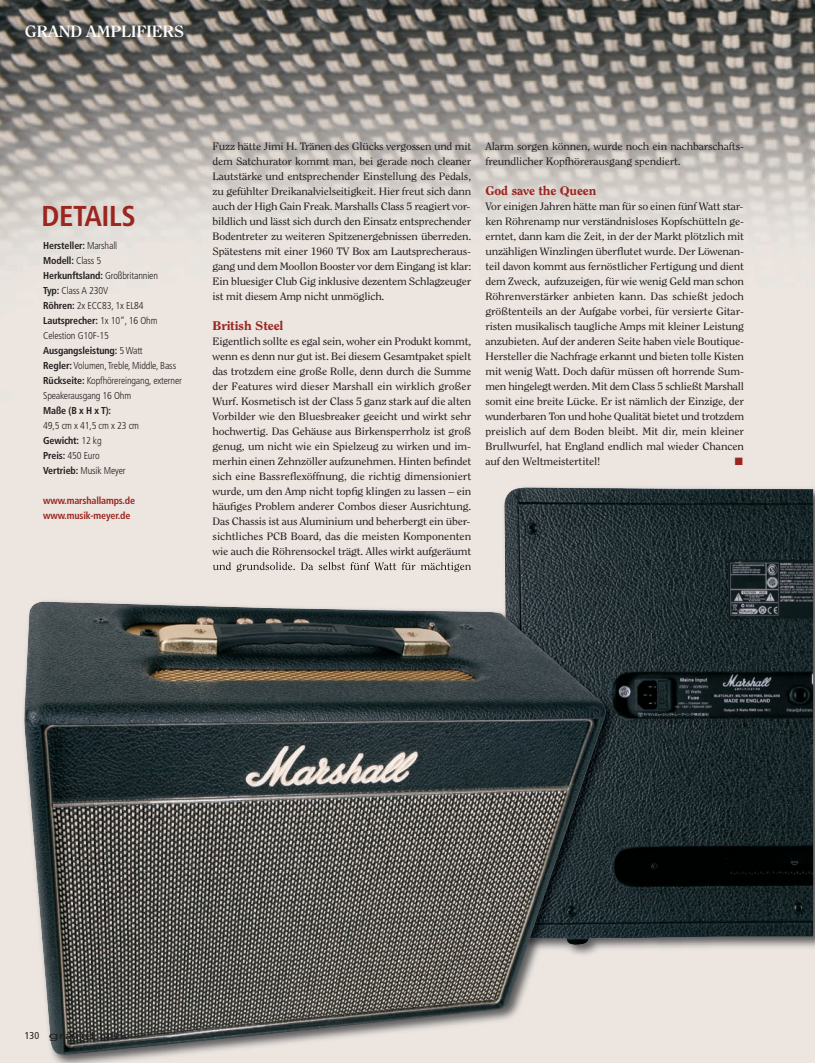
<style>
.page{position:relative;width:815px;height:1063px;background:#fff}
.page>*{position:absolute;margin:0;border:0;box-sizing:border-box;transform-origin:0 0}
.t1{font:700 condensed 28.75px "Frutiger LT Std";letter-spacing:-.015em;color:#9b2620}
.t2{font:700 16.25px "Clearface Std";letter-spacing:-.015em;color:#fff;scale:1.1 1}
.t3{font:800 12.5px "Clearface Std";letter-spacing:-.015em;color:#9b2620;scale:1.1 1}
.t4{font:10.62px/15px "Clearface Std";letter-spacing:-.015em;color:#231f20;text-align:justify;scale:1.1 1}
.t5{font:10.62px "Zapf Dingbats";color:#9b2620}
.t6{font:300 condensed 10px/15px "Frutiger LT Std";letter-spacing:-.015em;color:#231f20}
.t7{font:700 condensed 10px/15px "Frutiger LT Std";letter-spacing:-.015em;color:#9b2620}
.t8{font:700 condensed 10px "Frutiger LT Std";color:#231f20}
.t9{font:10px "Arial";color:#231f20;scale:1.8 1}
.s1{font-weight:700}
.s2{font-family:"Frutiger LT Std";font-stretch:condensed}
.s3{font-size:7.5px}
</style>
<div class="page">
<img style="left:0;top:0;width:815px;height:560px">
<div style="left:178px;top:411px;width:637px;height:652px;background:#ece5e0"></div>
<img style="left:504px;top:487px;width:309px;height:458px">
<div style="left:0;top:560px;width:658px;height:503px;background:#ece5e0"></div>
<img style="left:505px;top:560px;width:153px;height:385px">
<img style="left:213px;top:562px;width:56px;height:10px">
<img style="left:24px;top:602px;width:582px;height:453px">
<h2 class="t2" style="left:25px;top:22px;width:146px">GRAND AMPLIFIERS</h2>
<h1 class="t1" style="left:41px;top:204px;width:96px">DETAILS</h1>
<p class="t6" style="left:43px;top:238px;width:140px"><span class="s1">Hersteller:</span> Marshall<br><span class="s1">Modell:</span> Class 5<br><span class="s1">Herkunftsland:</span> Großbritannien<br><span class="s1">Typ:</span> Class A 230V<br><span class="s1">Röhren:</span> 2x ECC83, 1x EL84<br><span class="s1">Lautsprecher:</span> 1x 10“, 16 Ohm<br>Celestion G10F-15<br><span class="s1">Ausgangsleistung:</span> 5 Watt<br><span class="s1">Regler:</span> Volumen, Treble, Middle, Bass<br><span class="s1">Rückseite:</span> Kopfhörereingang, externer<br>Speakerausgang 16 Ohm</p>
<p class="t8" style="left:43px;top:406px;width:69px">Maße (B x H x T):</p>
<p class="t6" style="left:43px;top:418px;width:97px">49,5 cm x 41,5 cm x 23 cm<br><span class="s1">Gewicht:</span> 12 kg<br><span class="s1">Preis:</span> 450 Euro<br><span class="s1">Vertrieb:</span> Musik Meyer</p>
<p class="t7" style="left:43px;top:493px;width:93px">www.marshallamps.de www.musik-meyer.de</p>
<p class="t4" style="left:213px;top:139px;width:237px">Fuzz hätte Jimi H. Tränen des Glücks vergossen und mit dem Satchurator kommt man, bei gerade noch cleaner Lautstärke und entsprechender Einstellung des Pedals, zu gefühlter Dreikanalvielseitigkeit. Hier freut sich dann auch der High Gain Freak. Marshalls Class 5 reagiert vor&shy;bildlich und lässt sich durch den Einsatz entsprechender Bodentreter zu weiteren Spitzenergebnissen überreden.<br>Spätestens mit einer 1960 TV Box am Lautsprecheraus&shy;gang und dem Moollon Booster vor dem Eingang ist klar:<br>Ein bluesiger Club Gig inklusive dezentem Schlagzeuger ist mit diesem Amp nicht unmöglich.</p>
<p class="t3" style="left:213px;top:318px;width:66px">British Steel</p>
<p class="t4" style="left:213px;top:334px;width:237px">Eigentlich sollte es egal sein, woher ein Produkt kommt, wenn es denn nur gut ist. Bei diesem Gesamtpaket spielt das trotzdem eine große Rolle, denn durch die Summe der Features wird dieser Marshall ein wirklich großer Wurf. Kosmetisch ist der Class 5 ganz stark auf die alten Vorbilder wie den Bluesbreaker geeicht und wirkt sehr hochwertig. Das Gehäuse aus Birkensperrholz ist groß genug, um nicht wie ein Spielzeug zu wirken und im&shy;merhin einen Zehnzöller aufzunehmen. Hinten befindet sich eine Bassreflexöffnung, die richtig dimensioniert wurde, um den Amp nicht topfig klingen zu lassen – ein häufiges Problem anderer Combos dieser Ausrichtung.<br>Das Chassis ist aus Aluminium und beherbergt ein über&shy;sichtliches PCB Board, das die meisten Komponenten wie auch die Röhrensockel trägt. Alles wirkt aufgeräumt</p>
<p class="t4" style="left:485px;top:139px;width:236px">Alarm sorgen können, wurde noch ein nachbarschafts&shy;freundlicher Kopfhörerausgang spendiert.</p>
<p class="t3" style="left:485px;top:183px;width:102px">God save the Queen</p>
<p class="t4" style="left:485px;top:199px;width:237px">Vor einigen Jahren hätte man für so einen fünf Watt star&shy;ken Röhrenamp nur verständnisloses Kopfschütteln ge&shy;erntet, dann kam die Zeit, in der der Markt plötzlich mit unzähligen Winzlingen überflutet wurde. Der Löwenan&shy;teil davon kommt aus fernöstlicher Fertigung und dient dem Zweck, aufzuzeigen, für wie wenig Geld man schon Röhrenverstärker anbieten kann. Das schießt jedoch größtenteils an der Aufgabe vorbei, für versierte Gitar&shy;risten musikalisch taugliche Amps mit kleiner Leistung anzubieten. Auf der anderen Seite haben viele Boutique-Hersteller die Nachfrage erkannt und bieten tolle Kisten mit wenig Watt. Doch dafür müssen oft horrende Sum&shy;men hingelegt werden. Mit dem Class 5 schließt Marshall somit eine breite Lücke. Er ist nämlich der Einzige, der wunderbaren Ton und hohe Qualität bietet und trotzdem preislich auf dem Boden bleibt. Mit dir, mein kleiner Brullwurfel, hat England endlich mal wieder Chancen auf den Weltmeistertitel!</p>
<p class="t5" style="left:735px;top:456px;width:10px">■</p>
<p class="t9" style="left:25px;top:1031px;width:59px"><span class="s2">130</span> grand gtr<span class="s3">s</span></p>
</div>
